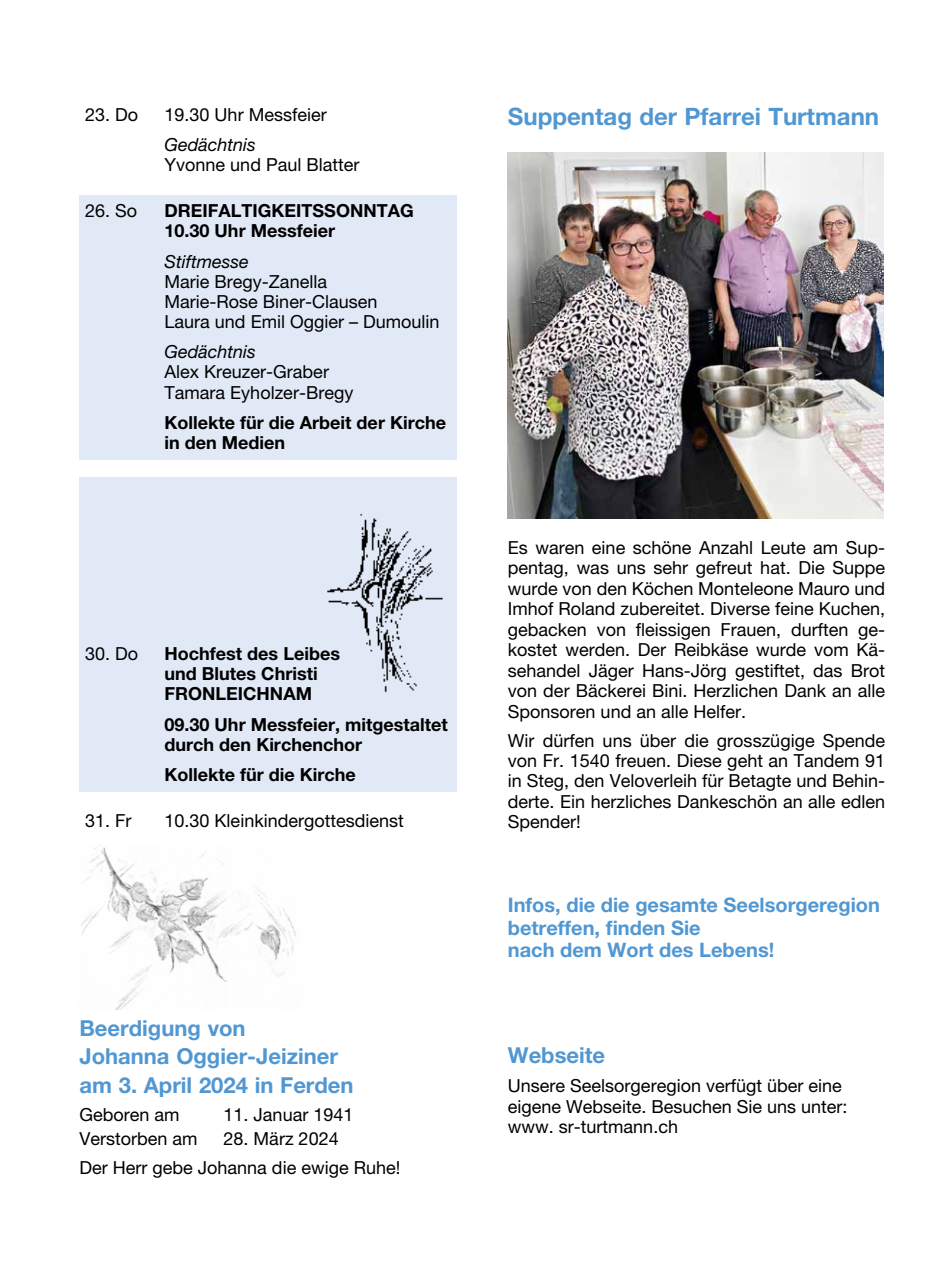
<style>
.page{position:relative;width:942px;height:1276px;background:#fff}
.page>*{position:absolute;margin:0;border:0;box-sizing:border-box;transform-origin:0 0}
.t1{font:700 24px "Helvetica Neue LT Pro";color:#5197d2}
.t2{font:700 22px/28.2px "Helvetica Neue LT Pro";color:#5197d2}
.t3{font:700 20px/22.4px "Helvetica Neue LT Pro";color:#5197d2}
.t4{font:18px/20.4px "Helvetica Neue LT Pro";color:#000}
.t5{font:700 18px/20.2px "Helvetica Neue LT Pro";color:#000}
.t6{font:italic 18px "Helvetica Neue LT Pro";color:#000}
</style>
<div class="page">
<div style="left:79px;top:196px;width:377px;height:32px;background:#e1e9f7"></div>
<div style="left:79px;top:226px;width:377px;height:32px;background:#e1e9f7"></div>
<div style="left:79px;top:246px;width:377px;height:32px;background:#e1e9f7"></div>
<div style="left:79px;top:266px;width:377px;height:32px;background:#e1e9f7"></div>
<div style="left:79px;top:286px;width:377px;height:33px;background:#e1e9f7"></div>
<div style="left:79px;top:317px;width:377px;height:32px;background:#e1e9f7"></div>
<div style="left:79px;top:337px;width:377px;height:32px;background:#e1e9f7"></div>
<div style="left:79px;top:357px;width:377px;height:32px;background:#e1e9f7"></div>
<div style="left:79px;top:377px;width:377px;height:42px;background:#e1e9f7"></div>
<div style="left:79px;top:407px;width:377px;height:32px;background:#e1e9f7"></div>
<div style="left:79px;top:427px;width:377px;height:33px;background:#e1e9f7"></div>
<div style="left:79px;top:478px;width:377px;height:32px;background:#e1e9f7"></div>
<div style="left:79px;top:498px;width:377px;height:32px;background:#e1e9f7"></div>
<div style="left:79px;top:518px;width:377px;height:32px;background:#e1e9f7"></div>
<div style="left:79px;top:538px;width:377px;height:32px;background:#e1e9f7"></div>
<div style="left:79px;top:558px;width:377px;height:32px;background:#e1e9f7"></div>
<div style="left:79px;top:578px;width:377px;height:32px;background:#e1e9f7"></div>
<div style="left:79px;top:598px;width:377px;height:32px;background:#e1e9f7"></div>
<div style="left:79px;top:618px;width:377px;height:33px;background:#e1e9f7"></div>
<div style="left:79px;top:639px;width:377px;height:32px;background:#e1e9f7"></div>
<div style="left:79px;top:659px;width:377px;height:32px;background:#e1e9f7"></div>
<div style="left:79px;top:689px;width:377px;height:32px;background:#e1e9f7"></div>
<div style="left:79px;top:709px;width:377px;height:52px;background:#e1e9f7"></div>
<div style="left:79px;top:759px;width:377px;height:33px;background:#e1e9f7"></div>
<img style="left:81px;top:845px;width:215px;height:164px">
<img style="left:327px;top:513px;width:116px;height:180px">
<img style="left:507px;top:152px;width:376px;height:366px">
<p class="t4" style="left:85px;top:104px;width:55px">23. Do</p>
<p class="t4" style="left:164px;top:104px;width:164px">19.30 Uhr Messfeier</p>
<p class="t6" style="left:164px;top:134px;width:93px">Gedächtnis</p>
<p class="t4" style="left:164px;top:154px;width:196px">Yvonne und Paul Blatter</p>
<p class="t4" style="left:85px;top:200px;width:54px">26. So</p>
<p class="t5" style="left:164px;top:200px;width:250px">DREIFALTIGKEITSSONNTAG<br>10.30 Uhr Messfeier</p>
<p class="t6" style="left:164px;top:250px;width:86px">Stiftmesse</p>
<p class="t4" style="left:164px;top:271px;width:276px">Marie Bregy-Zanella<br>Marie-Rose Biner-Clausen<br>Laura und Emil Oggier – Dumoulin</p>
<p class="t6" style="left:164px;top:341px;width:93px">Gedächtnis</p>
<p class="t4" style="left:164px;top:362px;width:190px">Alex Kreuzer-Graber<br>Tamara Eyholzer-Bregy</p>
<p class="t5" style="left:164px;top:412px;width:283px">Kollekte für die Arbeit der Kirche in den Medien</p>
<p class="t4" style="left:85px;top:643px;width:55px">30. Do</p>
<p class="t5" style="left:164px;top:643px;width:177px">Hochfest des Leibes und Blutes Christi<br>FRONLEICHNAM</p>
<p class="t5" style="left:164px;top:714px;width:284px">09.30 Uhr Messfeier, mitgestaltet durch den Kirchenchor</p>
<p class="t5" style="left:164px;top:764px;width:193px">Kollekte für die Kirche</p>
<p class="t4" style="left:85px;top:810px;width:48px">31. Fr</p>
<p class="t4" style="left:164px;top:810px;width:241px">10.30 Kleinkindergottesdienst</p>
<p class="t2" style="left:79px;top:1014px;width:275px">Beerdigung von<br>Johanna Oggier-Jeiziner am 3. April 2024 in Ferden</p>
<p class="t4" style="left:79px;top:1104px;width:102px">Geboren am</p>
<p class="t4" style="left:223px;top:1104px;width:131px">11. Januar 1941</p>
<p class="t4" style="left:79px;top:1128px;width:120px">Verstorben am</p>
<p class="t4" style="left:79px;top:1124px;width:322px;line-height:28.6px;text-indent:144px">28. März 2024<br>Der Herr gebe Johanna die ewige Ruhe!</p>
<h1 class="t1" style="left:507px;top:101px;width:372px">Suppentag der Pfarrei Turtmann</h1>
<p class="t4" style="left:507px;top:537px;width:379px;text-align:justify">Es waren eine schöne Anzahl Leute am Sup&shy;pentag, was uns sehr gefreut hat. Die Suppe wurde von den Köchen Monteleone Mauro und Imhof Roland zubereitet. Diverse feine Kuchen, gebacken von fleissigen Frauen, durften ge&shy;kostet werden. Der Reibkäse wurde vom Kä&shy;sehandel Jäger Hans-Jörg gestiftet, das Brot von der Bäckerei Bini. Herzlichen Dank an alle Sponsoren und an alle Helfer.</p>
<p class="t4" style="left:507px;top:729px;width:379px;text-align:justify">Wir dürfen uns über die grosszügige Spende von Fr. 1540 freuen. Diese geht an Tandem 91 in Steg, den Veloverleih für Betagte und Behin&shy;derte. Ein herzliches Dankeschön an alle edlen Spender!</p>
<p class="t3" style="left:507px;top:893px;width:373px">Infos, die die gesamte Seelsorgeregion betreffen, finden Sie<br>nach dem Wort des Lebens!</p>
<p class="t2" style="left:507px;top:1040px;width:99px">Webseite</p>
<p class="t4" style="left:507px;top:1075px;width:341px">Unsere Seelsorgeregion verfügt über eine eigene Webseite. Besuchen Sie uns unter: www. sr-turtmann.ch</p>
</div>
